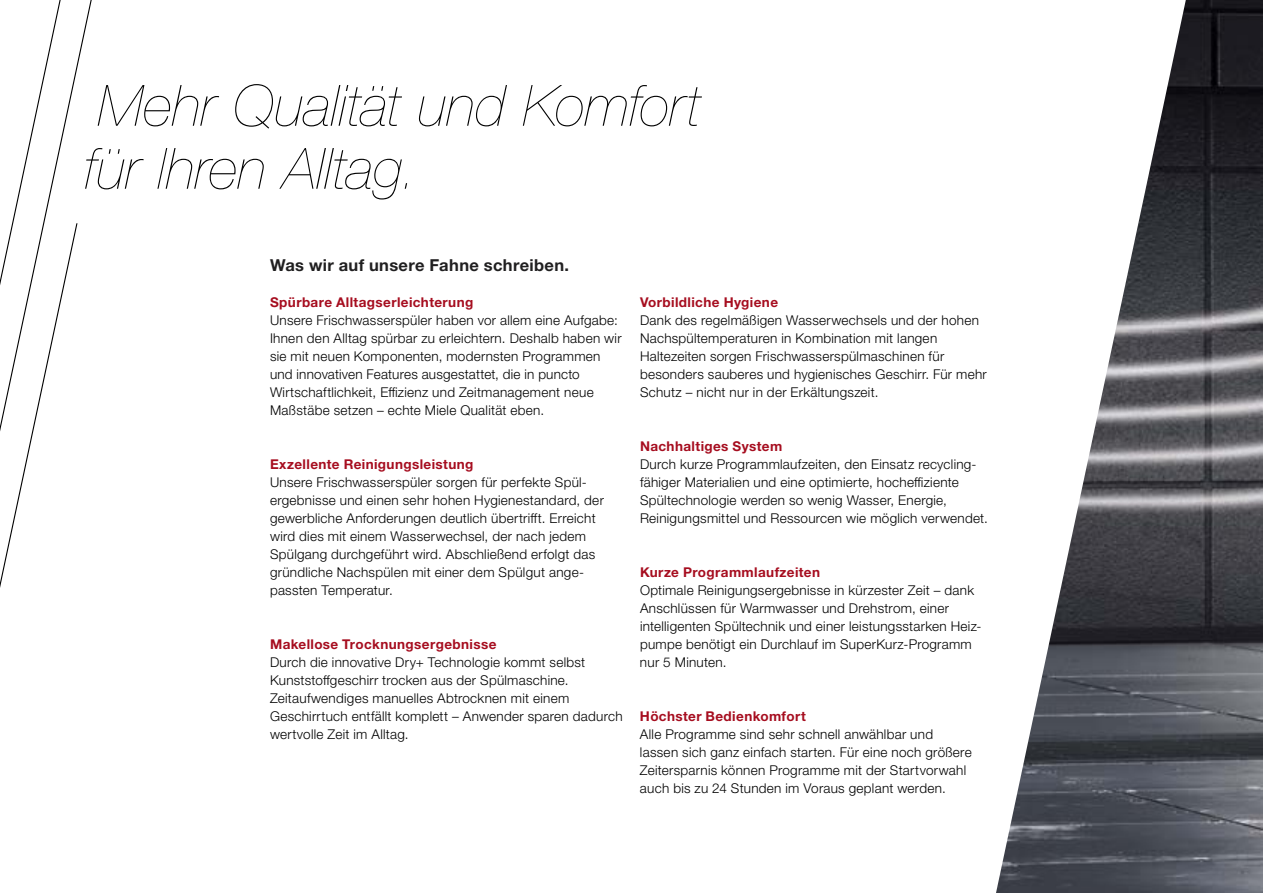
<style>
.page{position:relative;width:1263px;height:893px;background:#fff}
.page>*{position:absolute;margin:0;border:0;box-sizing:border-box;transform-origin:0 0}
.t1{font:italic 200 57px/63px "Helvetica Neue LTW1 G";letter-spacing:.005em;color:#000}
.t2{font:700 16.5px "Helvetica Neue LTW1 G";letter-spacing:.02em;color:#201f20}
.t3{font:300 13.5px/18px "Helvetica Neue LTW1 G";letter-spacing:.02em;color:#000}
.t4{font:700 13.5px "Helvetica Neue LTW1 G";letter-spacing:.03em;color:#a60d1f}
</style>
<div class="page">
<img style="left:996px;top:0;width:267px;height:893px">
<svg style="left:0;top:0;width:72px;height:588px"></svg>
<h1 class="t1" style="left:85px;top:74px;width:618px">Mehr Qualität und Komfort für Ihren Alltag.</h1>
<p class="t2" style="left:270px;top:255px;width:301px">Was wir auf unsere Fahne schreiben.</p>
<p class="t4" style="left:270px;top:294px;width:205px">Spürbare Alltagserleichterung</p>
<p class="t3" style="left:270px;top:311px;width:353px">Unsere Frischwasserspüler haben vor allem eine Aufgabe:<br>Ihnen den Alltag spürbar zu erleichtern. Deshalb haben wir sie mit neuen Komponenten, modernsten Programmen und innovativen Features ausgestattet, die in puncto Wirtschaftlichkeit, Effizienz und Zeitmanagement neue Maßstäbe setzen – echte Miele Qualität eben.</p>
<p class="t4" style="left:270px;top:455px;width:205px">Exzellente Reinigungsleistung</p>
<p class="t3" style="left:270px;top:473px;width:335px">Unsere Frischwasserspüler sorgen für perfekte Spül&shy;ergebnisse und einen sehr hohen Hygienestandard, der gewerbliche Anforderungen deutlich übertrifft. Erreicht wird dies mit einem Wasserwechsel, der nach jedem Spülgang durchgeführt wird. Abschließend erfolgt das gründliche Nachspülen mit einer dem Spülgut ange&shy;passten Temperatur.</p>
<p class="t4" style="left:270px;top:635px;width:228px">Makellose Trocknungsergebnisse</p>
<p class="t3" style="left:270px;top:653px;width:354px">Durch die innovative Dry+ Technologie kommt selbst Kunststoffgeschirr trocken aus der Spülmaschine.<br>Zeitaufwendiges manuelles Abtrocknen mit einem Geschirrtuch entfällt komplett – Anwender sparen dadurch wertvolle Zeit im Alltag.</p>
<p class="t4" style="left:640px;top:293px;width:140px">Vorbildliche Hygiene</p>
<p class="t3" style="left:640px;top:311px;width:348px">Dank des regelmäßigen Wasserwechsels und der hohen Nachspültemperaturen in Kombination mit langen Haltezeiten sorgen Frischwasserspülmaschinen für besonders sauberes und hygienisches Geschirr. Für mehr Schutz – nicht nur in der Erkältungszeit.</p>
<p class="t4" style="left:640px;top:437px;width:144px">Nachhaltiges System</p>
<p class="t3" style="left:640px;top:455px;width:349px">Durch kurze Programmlaufzeiten, den Einsatz recycling&shy;fähiger Materialien und eine optimierte, hocheffiziente Spültechnologie werden so wenig Wasser, Energie, Reinigungsmittel und Ressourcen wie möglich verwendet.</p>
<p class="t4" style="left:640px;top:563px;width:182px">Kurze Programmlaufzeiten</p>
<p class="t3" style="left:640px;top:581px;width:343px">Optimale Reinigungsergebnisse in kürzester Zeit – dank Anschlüssen für Warmwasser und Drehstrom, einer intelligenten Spültechnik und einer leistungsstarken Heiz&shy;pumpe benötigt ein Durchlauf im SuperKurz-Programm nur 5 Minuten.</p>
<p class="t4" style="left:640px;top:707px;width:167px">Höchster Bedienkomfort</p>
<p class="t3" style="left:640px;top:725px;width:333px">Alle Programme sind sehr schnell anwählbar und lassen sich ganz einfach starten. Für eine noch größere Zeitersparnis können Programme mit der Startvorwahl auch bis zu 24 Stunden im Voraus geplant werden.</p>
</div>
